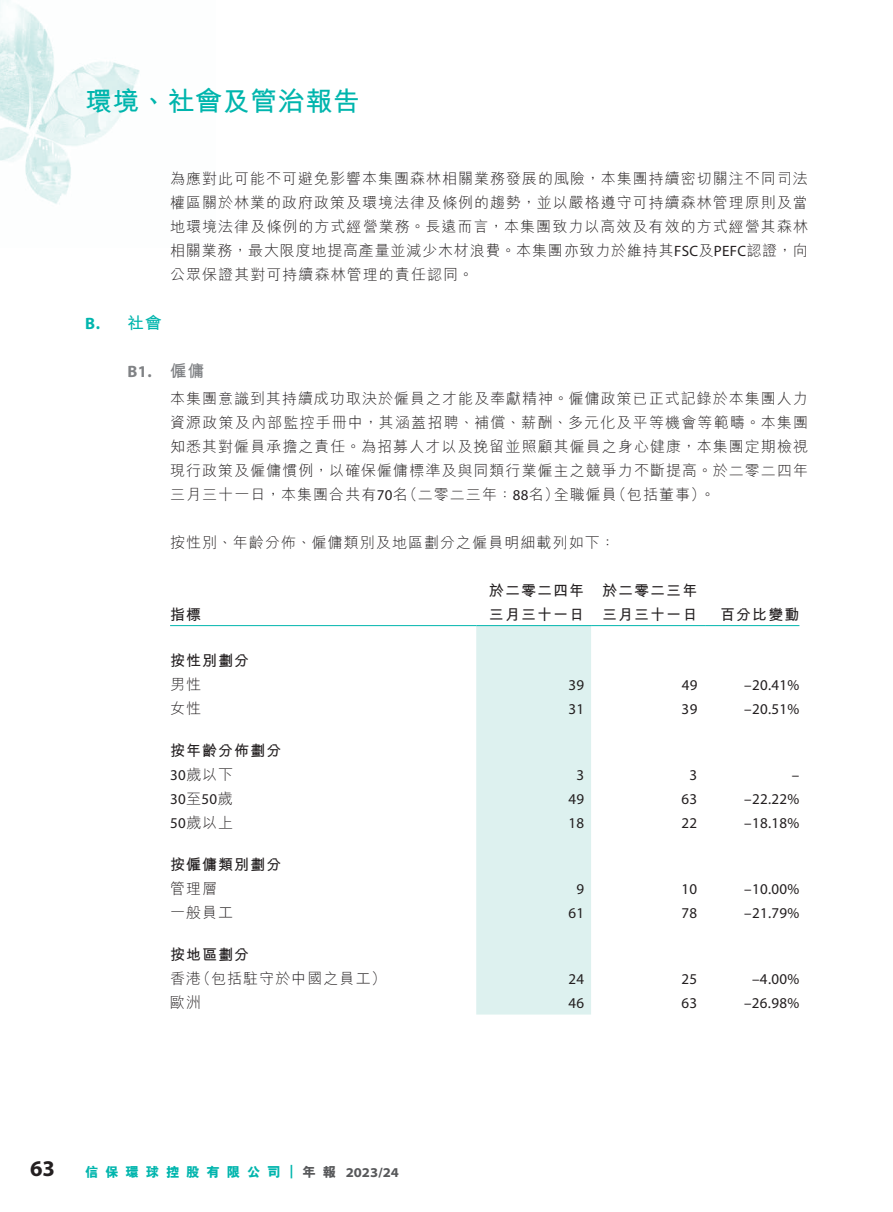
<style>
.page{position:relative;width:893px;height:1212px;background:#fff}
.page>*{position:absolute;margin:0;border:0;box-sizing:border-box;transform-origin:0 0}
.t1{font:700 27px "M Hei HK";letter-spacing:.02em;color:#00b5ad}
.t2{font:700 22.5px "Myriad Pro";color:#231f20}
.t3{font:700 16.5px "Myriad Pro";color:#808285}
.t4{font:700 16.5px "M Hei HK";color:#00b5ad}
.t5{font:700 16.5px "Myriad Pro";color:#00b5ad}
.t6{font:700 16.5px "M Hei HK";color:#808285}
.t7{font:300 15px/24px "M Hei HK";letter-spacing:.07em;color:#231f20;text-align:justify}
.t8{font:15px "Myriad Pro";letter-spacing:.02em;color:#231f20}
.t9{font:700 15px/24px "M Hei HK";letter-spacing:.07em;color:#231f20}
.t10{font:800 13.5px "M Hei HK";letter-spacing:.5em;color:#00b5ad}
.t11{font:700 semi-expanded 13.5px "Myriad Pro";color:#57585a}
.t12{font:800 13.5px "M Hei HK";color:#57585a}
.t13{font:700 semi-expanded 13.5px "Myriad Pro";color:#00b5ad}
.s1{font-family:"Myriad Pro";font-weight:400}
.s2{font-family:"M Hei HK";font-weight:300}
</style>
<div class="page">
<img style="left:0;top:0;width:140px;height:204px">
<div style="left:476px;top:626px;width:115px;height:388px;background:#ddf1ef"></div>
<hr style="left:170px;top:625px;width:306px;height:1px;background:#00b5ad">
<hr style="left:476px;top:625px;width:115px;height:1px;background:#00b5ad">
<hr style="left:591px;top:625px;width:115px;height:1px;background:#00b5ad">
<hr style="left:706px;top:625px;width:93px;height:1px;background:#00b5ad">
<h1 class="t1" style="left:85px;top:82px;width:276px">環境、社會及管治報告</h1>
<p class="t5" style="left:85px;top:312px;width:16px">B.</p>
<p class="t7" style="left:170px;top:165px;width:639px">為應對此可能不可避免影響本集團森林相關業務發展的風險，本集團持續密切關注不同司法權區關於林業的政府政策及環境法律及條例的趨勢，並以嚴格遵守可持續森林管理原則及當地環境法律及條例的方式經營業務。長遠而言，本集團致力以高效及有效的方式經營其森林相關業務，最大限度地提高產量並減少木材浪費。本集團亦致力於維持其<span class="s1">FSC</span>及<span class="s1">PEFC</span>認證，向公眾保證其對可持續森林管理的責任認同。</p>
<p class="t4" style="left:128px;top:311px;width:36px">社會</p>
<p class="t3" style="left:128px;top:360px;width:26px">B1.</p>
<p class="t6" style="left:170px;top:359px;width:36px">僱傭</p>
<p class="t7" style="left:170px;top:385px;width:639px">本集團意識到其持續成功取決於僱員之才能及奉獻精神。僱傭政策已正式記錄於本集團人力</p>
<p class="t7" style="left:170px;top:409px;width:639px">資源政策及內部監控手冊中，其涵蓋招聘、補償、薪酬、多元化及平等機會等範疇。本集團</p>
<p class="t7" style="left:170px;top:433px;width:639px">知悉其對僱員承擔之責任。為招募人才以及挽留並照顧其僱員之身心健康，本集團定期檢視</p>
<p class="t7" style="left:170px;top:457px;width:639px">現行政策及僱傭慣例，以確保僱傭標準及與同類行業僱主之競爭力不斷提高。於二零二四年</p>
<p class="t7" style="left:700px;top:481px;width:16px">。</p>
<p class="t7" style="left:402px;top:481px;width:158px">（二零二三年：<span class="s1">88</span>名）</p>
<p class="t7" style="left:612px;top:481px;width:95px">（包括董事(</p>
<p class="t7" style="left:170px;top:481px;width:239px">三月三十一日，本集團合共有<span class="s1">70</span>名</p>
<p class="t7" style="left:170px;top:529px;width:447px">按性別、年齡分佈、僱傭類別及地區劃分之僱員明細載列如下：</p>
<p class="t7" style="left:554px;top:481px;width:65px">全職僱員</p>
<p class="t9" style="left:170px;top:601px;width:33px">指標</p>
<p class="t9" style="left:489px;top:577px;width:97px">於二零二四年三月三十一日</p>
<p class="t9" style="left:602px;top:577px;width:97px">於二零二三年</p>
<p class="t9" style="left:602px;top:601px;width:97px">三月三十一日</p>
<p class="t9" style="left:720px;top:601px;width:81px">百分比變動</p>
<p class="t9" style="left:170px;top:647px;width:81px">按性別劃分</p>
<p class="t7" style="left:170px;top:672px;width:33px">男性</p>
<p class="t8" style="left:569px;top:676px;width:17px">39</p>
<p class="t8" style="left:682px;top:676px;width:17px">49</p>
<p class="t8" style="left:744px;top:676px;width:57px">–20.41%</p>
<p class="t7" style="left:170px;top:696px;width:33px">女性</p>
<p class="t9" style="left:170px;top:737px;width:113px">按年齡分佈劃分</p>
<p class="t8" style="left:568px;top:700px;width:17px">31</p>
<p class="t8" style="left:682px;top:700px;width:17px">39</p>
<p class="t8" style="left:744px;top:700px;width:57px">–20.51%</p>
<p class="t7" style="left:170px;top:762px;width:65px"><span class="s1">30</span>歲以下</p>
<p class="t8" style="left:576px;top:766px;width:9px">3</p>
<p class="t8" style="left:690px;top:766px;width:9px">3</p>
<p class="t8" style="left:792px;top:766px;width:9px">–</p>
<p class="t8" style="left:170px;top:790px;width:64px">30<span class="s2">至</span>50<span class="s2">歲</span></p>
<p class="t8" style="left:568px;top:790px;width:17px">49</p>
<p class="t8" style="left:682px;top:790px;width:17px">63</p>
<p class="t8" style="left:744px;top:790px;width:57px">–22.22%</p>
<p class="t7" style="left:170px;top:810px;width:65px"><span class="s1">50</span>歲以上</p>
<p class="t9" style="left:170px;top:851px;width:113px">按僱傭類別劃分</p>
<p class="t8" style="left:568px;top:814px;width:17px">18</p>
<p class="t8" style="left:682px;top:814px;width:17px">22</p>
<p class="t8" style="left:744px;top:814px;width:57px">–18.18%</p>
<p class="t7" style="left:170px;top:876px;width:49px">管理層</p>
<p class="t8" style="left:576px;top:880px;width:9px">9</p>
<p class="t8" style="left:682px;top:880px;width:17px">10</p>
<p class="t8" style="left:744px;top:880px;width:57px">–10.00%</p>
<p class="t7" style="left:170px;top:900px;width:65px">一般員工</p>
<p class="t9" style="left:170px;top:941px;width:81px">按地區劃分</p>
<p class="t8" style="left:568px;top:904px;width:17px">61</p>
<p class="t8" style="left:682px;top:904px;width:17px">78</p>
<p class="t8" style="left:744px;top:904px;width:57px">–21.79%</p>
<p class="t7" style="left:196px;top:966px;width:192px">（包括駐守於中國之員工(</p>
<p class="t7" style="left:170px;top:966px;width:33px">香港</p>
<p class="t8" style="left:568px;top:970px;width:17px">24</p>
<p class="t8" style="left:682px;top:970px;width:17px">25</p>
<p class="t8" style="left:752px;top:970px;width:49px">–4.00%</p>
<p class="t7" style="left:170px;top:990px;width:33px">歐洲</p>
<p class="t8" style="left:568px;top:994px;width:17px">46</p>
<p class="t8" style="left:682px;top:994px;width:17px">63</p>
<p class="t8" style="left:744px;top:994px;width:57px">–26.98%</p>
<h2 class="t2" style="left:30px;top:1154px;width:26px">63</h2>
<p class="t10" style="left:85px;top:1163px;width:197px">信保環球控股有限公司</p>
<p class="t13" style="left:290px;top:1162px;width:6px">|</p>
<p class="t12" style="left:302px;top:1163px;width:35px">年報</p>
<p class="t11" style="left:346px;top:1163px;width:55px">2023/24</p>
</div>
